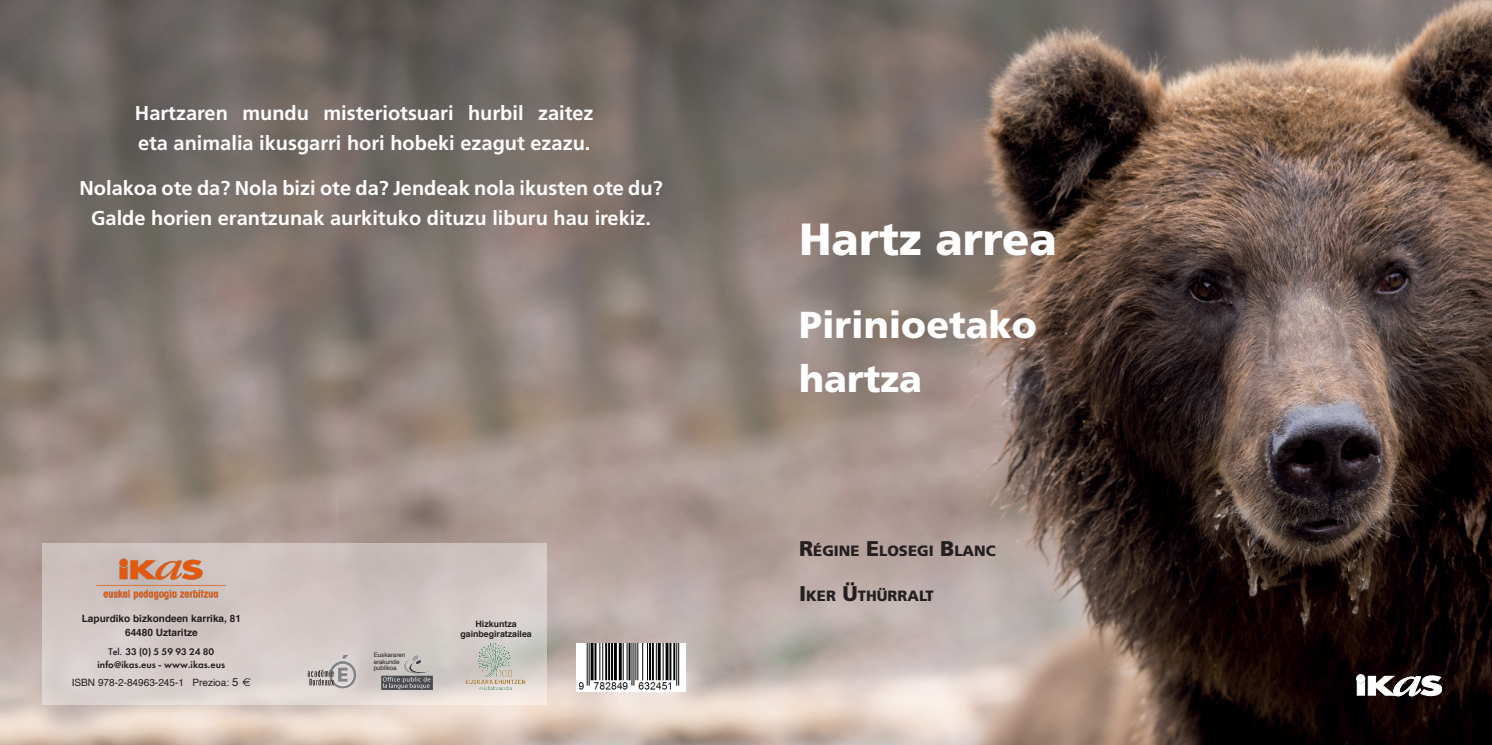
<style>
.page{position:relative;width:1492px;height:745px;background:#fff}
.page>*{position:absolute;margin:0;border:0;box-sizing:border-box;transform-origin:0 0}
.t1{font:900 45px "Frutiger LT Std";color:#fff}
.t2{font:900 37.5px/54px "Frutiger LT Std";color:#fff}
.t3{font:700 20px/30px "Frutiger";color:#fff;text-align:center}
.t4{font:900 14.88px "Frutiger LT Std";color:#231f20}
.t5{font:600 10px/12.5px "Futura PT";color:#231f20;text-align:center}
.t6{font:700 10px/13.9px "Helvetica";color:#231f20;text-align:center}
.t7{font:10px "Helvetica";color:#231f20}
.t8{font:700 8.75px/10.5px "Helvetica";color:#231f20;text-align:center}
.t9{font:6.25px/6.2px "Helvetica";letter-spacing:-.01em;color:#231f20}
.s1{font-weight:500}
.s2{font-size:11.25px}
.s3{font-family:"Euro Sans";font-size:11.25px}
.s4{font-size:21.25px}
</style>
<div class="page">
<img style="left:0;top:0;width:1492px;height:744px">
<svg style="left:1357px;top:675px;width:85px;height:20px"></svg>
<div style="left:1356px;top:674px;width:9px;height:8px;background:#fff;border-radius:50%"></div>
<div style="left:1356px;top:674px;width:9px;height:8px;border:1px solid #fff;border-radius:50%"></div>
<img style="left:577px;top:642px;width:108px;height:48px">
<svg style="left:43px;top:543px;width:504px;height:161px;background:#d3c9c6"></svg>
<img style="left:95px;top:556px;width:131px;height:45px">
<img style="left:329px;top:654px;width:28px;height:34px">
<img style="left:306px;top:659px;width:28px;height:28px">
<img style="left:465px;top:642px;width:61px;height:48px">
<img style="left:381px;top:654px;width:52px;height:35px">
<p class="t3" style="left:135px;top:98px;width:460px;text-align:left">Hartzaren mundu misteriotsuari hurbil zaitez eta animalia ikusgarri hori hobeki ezagut ezazu.</p>
<p class="t3" style="left:79px;top:173px;width:585px">Nolakoa ote da? Nola bizi ote da? Jendeak nola ikusten ote du?<br>Galde horien erantzunak aurkituko dituzu liburu hau irekiz.</p>
<p class="t6" style="left:82px;top:612px;width:161px">Lapurdiko bizkondeen karrika, 81<br>64480 Uztaritze</p>
<p class="t5" style="left:98px;top:645px;width:129px"><span class="s1">Tel.</span> 33 (0) 5 59 93 24 80 info@ikas.eus - www.ikas.eus</p>
<p class="t7" style="left:72px;top:678px;width:181px">ISBN 978-2-84963-245-1 Prezioa: <span class="s2">5</span> <span class="s3">€</span></p>
<p class="t9" style="left:374px;top:652px;width:33px">Euskararen erakunde publikoa</p>
<p class="t8" style="left:460px;top:618px;width:73px">Hizkuntza gainbegiratzailea</p>
<h1 class="t1" style="left:799px;top:212px;width:259px">Hartz arrea</h1>
<h2 class="t2" style="left:799px;top:297px;width:239px">Pirinioetako hartza</h2>
<p class="t4" style="left:799px;top:541px;width:198px"><span class="s4">R</span>ÉGINE <span class="s4">E</span>LOSEGI <span class="s4">B</span>LANC</p>
<p class="t4" style="left:799px;top:586px;width:136px"><span class="s4">I</span>KER <span class="s4">Ü</span>THÜRRALT</p>
</div>
